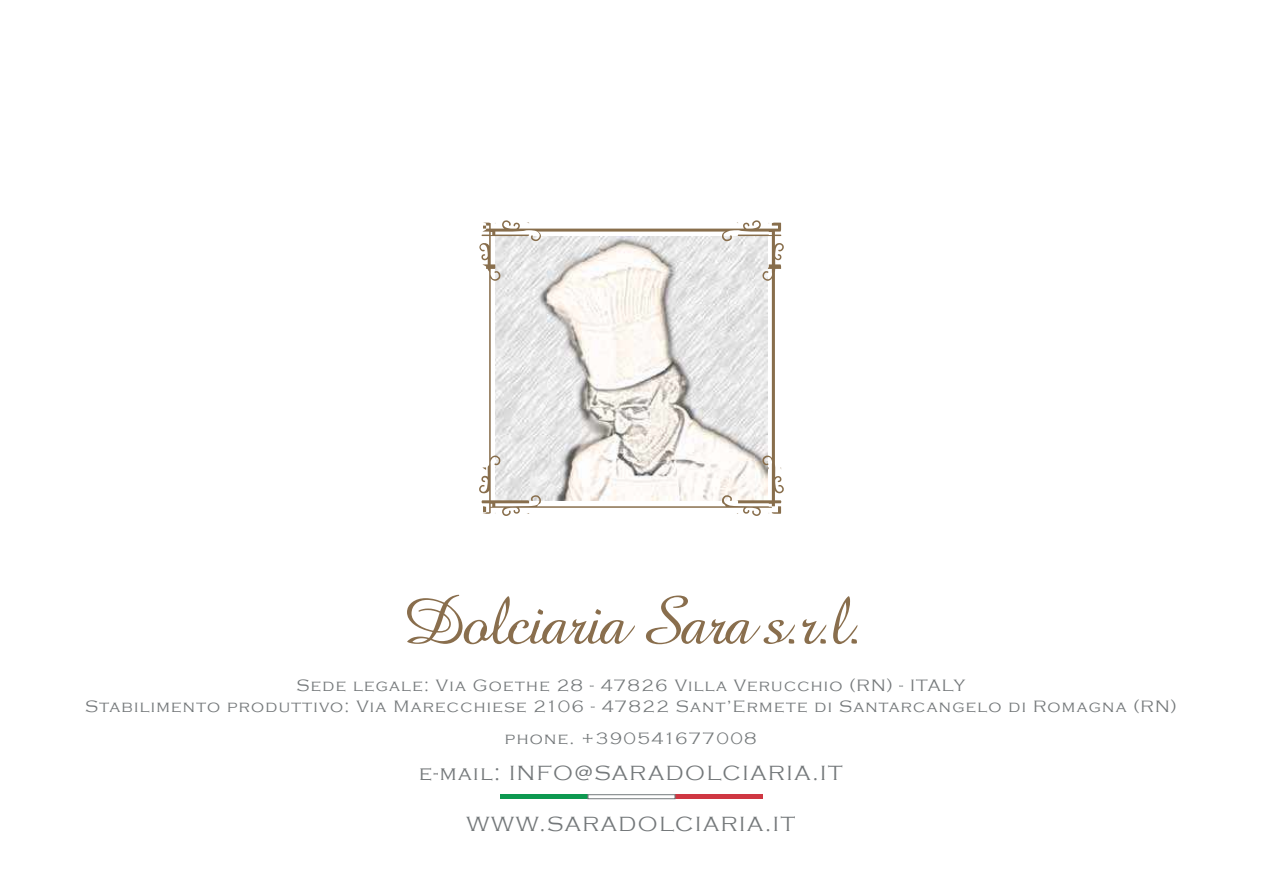
<style>
.page{position:relative;width:1263px;height:893px;background:#fff}
.page>*{position:absolute;margin:0;border:0;box-sizing:border-box;transform-origin:0 0}
.t1{font:67.65px "Amazone BT";letter-spacing:-.05em;color:#896e4d}
.t2{font:300 21.15px "Copperplate Gothic";letter-spacing:.075em;color:#74787a}
.t3{font:300 16.95px/21.1px "Copperplate Gothic";letter-spacing:.075em;color:#74787a;text-align:center}
</style>
<div class="page">
<svg style="left:479px;top:220px;width:305px;height:296px"></svg>
<img style="left:501px;top:795px;width:261px;height:4px">
<div style="left:588px;top:794px;width:87px;height:5px;border:1px solid #72797a"></div>
<h1 class="t1" style="left:402px;top:583px;width:463px">Dolciaria Sara s.r.l.</h1>
<p class="t3" style="left:85px;top:675px;width:1093px">Sede legale: Via Goethe 28 - 47826 Villa Verucchio (RN) - ITALY<br>Stabilimento produttivo: Via Marecchiese 2106 - 47822 Sant’Ermete di Santarcangelo di Romagna (RN)</p>
<p class="t3" style="left:505px;top:728px;width:253px">phone. +390541677008</p>
<p class="t2" style="left:419px;top:762px;width:425px">e-mail: INFO@SARADOLCIARIA.IT</p>
<p class="t2" style="left:466px;top:812px;width:330px">WWW.SARADOLCIARIA.IT</p>
</div>
